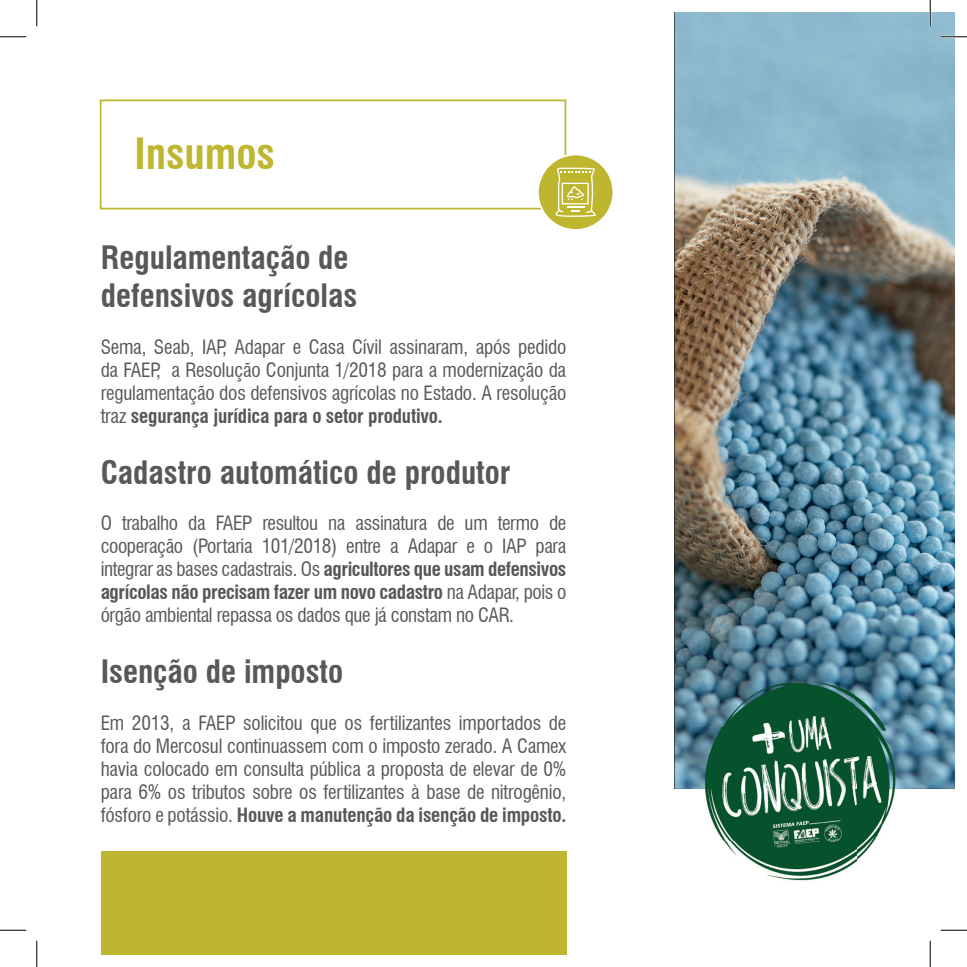
<style>
.page{position:relative;width:967px;height:967px;background:#fff}
.page>*{position:absolute;margin:0;border:0;box-sizing:border-box;transform-origin:0 0}
.t1{font:700 condensed 42px "Swiss 721 BT";color:#beb62f}
.t2{font:700 condensed 31.5px/37.8px "Swiss 721 BT";color:#57585a}
.t3{font:condensed 19.25px/23.1px "Swiss 721 BT";letter-spacing:-.01em;color:#57585a;text-align:justify}
.s1{font-weight:700}
</style>
<div class="page">
<div style="left:100px;top:99px;width:466px;height:110px;background:#fff;border:2px solid #beb62f"></div>
<div style="left:101px;top:851px;width:465px;height:103px;background:#beb62f"></div>
<div style="left:538px;top:154px;width:75px;height:76px;background:#beb62f;border-radius:50%"></div>
<div style="left:537px;top:154px;width:77px;height:77px;border:2px solid #fff;border-radius:50%"></div>
<img style="left:674px;top:12px;width:280px;height:776px">
<img style="left:692px;top:667px;width:218px;height:214px">
<img style="left:692px;top:788px;width:218px;height:1px">
<svg style="left:555px;top:167px;width:41px;height:50px"></svg>
<hr style="left:940px;top:36px;width:26px;height:2px;background:#fff">
<hr style="left:929px;top:0;width:2px;height:26px;background:#fff">
<svg style="left:0;top:36px;width:26px;height:1px"></svg>
<svg style="left:940px;top:36px;width:26px;height:1px"></svg>
<svg style="left:0;top:929px;width:26px;height:1px"></svg>
<svg style="left:940px;top:929px;width:26px;height:1px"></svg>
<svg style="left:36px;top:0;width:1px;height:26px"></svg>
<svg style="left:36px;top:940px;width:1px;height:26px"></svg>
<svg style="left:929px;top:0;width:1px;height:26px"></svg>
<svg style="left:929px;top:940px;width:1px;height:26px"></svg>
<h1 class="t1" style="left:134px;top:129px;width:142px">Insumos</h1>
<h2 class="t2" style="left:101px;top:239px;width:258px">Regulamentação de defensivos agrícolas</h2>
<p class="t3" style="left:101px;top:335px;width:467px">Sema, Seab, IAP, Adapar e Casa Cívil assinaram, após pedido da FAEP, a Resolução Conjunta 1/2018 para a modernização da regulamentação dos defensivos agrícolas no Estado. A resolução traz <span class="s1">segurança jurídica para o setor produtivo.</span></p>
<h2 class="t2" style="left:101px;top:453px;width:411px">Cadastro automático de produtor</h2>
<p class="t3" style="left:101px;top:511px;width:467px">O trabalho da FAEP resultou na assinatura de um termo de cooperação (Portaria 101/2018) entre a Adapar e o IAP para integrar as bases cadastrais. Os <span class="s1">agricultores que usam defensivos agrícolas não precisam fazer um novo cadastro</span> na Adapar, pois o órgão ambiental repassa os dados que já constam no CAR.</p>
<h2 class="t2" style="left:101px;top:653px;width:244px">Isenção de imposto</h2>
<p class="t3" style="left:101px;top:711px;width:467px">Em 2013, a FAEP solicitou que os fertilizantes importados de fora do Mercosul continuassem com o imposto zerado. A Camex havia colocado em consulta pública a proposta de elevar de 0% para 6% os tributos sobre os fertilizantes à base de nitrogênio, fósforo e potássio. <span class="s1">Houve a manutenção da isenção de imposto.</span></p>
</div>
